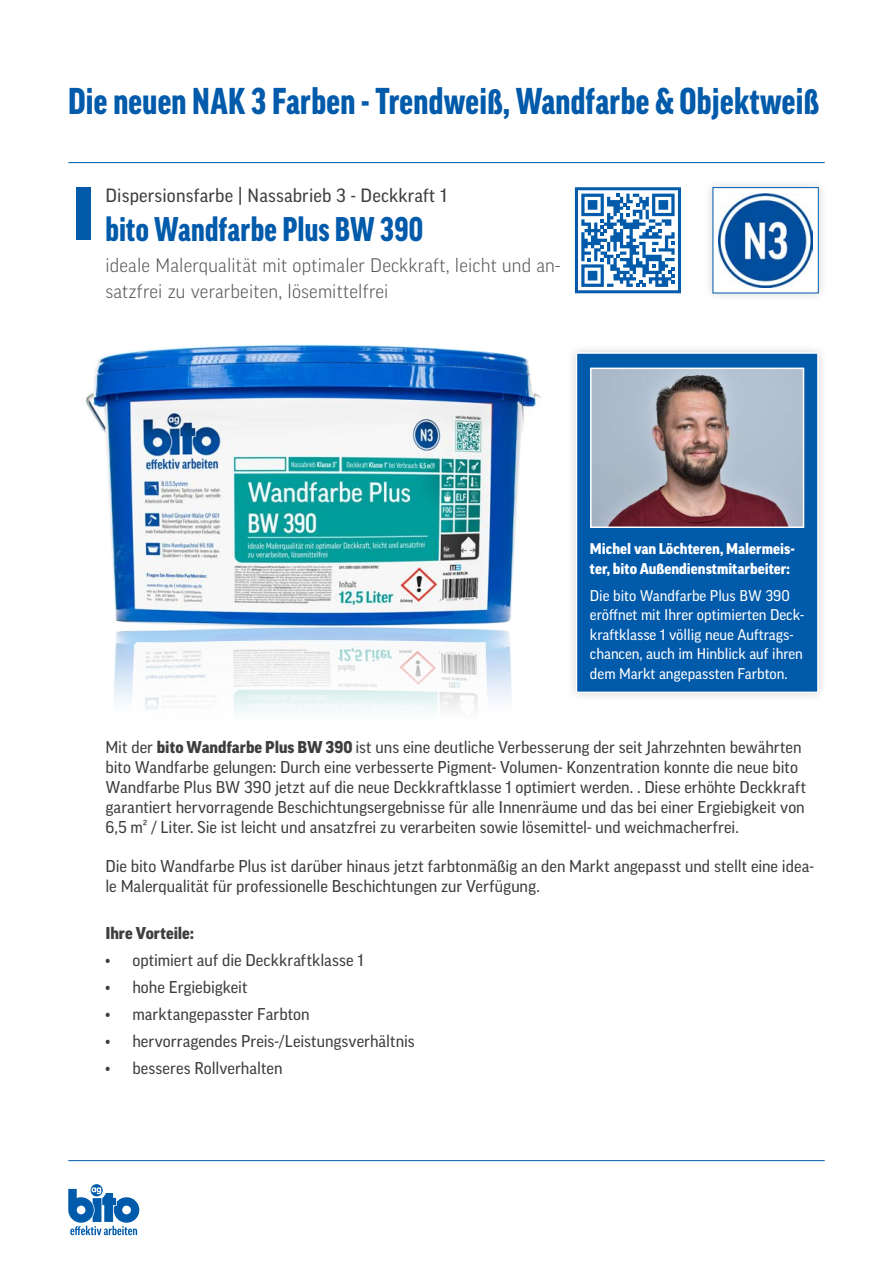
<style>
.page{position:relative;width:893px;height:1263px;background:#fff}
.page>*{position:absolute;margin:0;border:0;box-sizing:border-box;transform-origin:0 0}
.t1{font:900 condensed 36px "Good Pro";letter-spacing:.01em;color:#015aaa}
.t2{font:900 condensed 33px "Good Pro";letter-spacing:.005em;color:#015aaa}
.t3{font:300 18.9px/25.7px "Good Pro";letter-spacing:.01em;color:#545557}
.t4{font:18.6px "Good Pro";letter-spacing:.01em;color:#3e3e3f}
.t5{font:16.5px/19.8px "Good Pro";color:#3e3e3f}
.t6{font:900 16.5px "Good Pro";color:#3e3e3f}
.t7{font:15px/19.5px "Good Pro";color:#fff}
.t8{font:900 15px/19.5px "Good Pro";color:#fff}
.s1{font-weight:900}
</style>
<div class="page">
<hr style="left:68px;top:162px;width:757px;height:1px;background:#015aaa">
<hr style="left:68px;top:1160px;width:757px;height:1px;background:#015aaa">
<svg style="left:68px;top:1184px;width:71px;height:51px"></svg>
<div style="left:76px;top:187px;width:15px;height:53px;background:#015aaa"></div>
<div style="left:575px;top:187px;width:106px;height:106px;background:#fff;border:3px solid #015aaa"></div>
<div style="left:704px;top:178px;width:124px;height:125px;background:#231f20;opacity:.2"></div>
<div style="left:713px;top:188px;width:105px;height:105px;background:#fff"></div>
<img style="left:719px;top:194px;width:93px;height:93px">
<div style="left:713px;top:187px;width:106px;height:106px;border:1px solid #015aaa"></div>
<div style="left:567px;top:343px;width:260px;height:359px;background:#f7f7f7"></div>
<div style="left:576px;top:353px;width:242px;height:339px;background:#015aaa"></div>
<div style="left:576px;top:352px;width:243px;height:341px;border:2px solid #fff"></div>
<img style="left:593px;top:371px;width:208px;height:154px">
<div style="left:590px;top:368px;width:214px;height:160px;border:2px solid #fff"></div>
<img style="left:85px;top:344px;width:456px;height:368px">
<svg style="left:581px;top:194px;width:94px;height:93px"></svg>
<p class="t1" style="left:68px;top:81px;width:752px">Die neuen NAK 3 Farben - Trendweiß, Wandfarbe &amp; Objektweiß</p>
<p class="t4" style="left:105px;top:185px;width:343px">Dispersionsfarbe | Nassabrieb 3 - Deckkraft 1</p>
<p class="t2" style="left:105px;top:210px;width:319px">bito Wandfarbe Plus BW 390</p>
<p class="t3" style="left:105px;top:253px;width:456px">ideale Malerqualität mit optimaler Deckkraft, leicht und an&shy;satzfrei zu verarbeiten, lösemittelfrei</p>
<p class="t8" style="left:590px;top:539px;width:206px">Michel van Löchteren, Malermeis&shy;ter, bito Außendienstmitarbeiter:</p>
<p class="t7" style="left:590px;top:586px;width:216px">Die bito Wandfarbe Plus BW 390 eröffnet mit Ihrer optimierten Deck&shy;kraftklasse 1 völlig neue Auftrags&shy;chancen, auch im Hinblick auf ihren dem Markt angepassten Farbton.</p>
<p class="t5" style="left:105px;top:738px;width:702px">Mit der <span class="s1">bito Wandfarbe Plus BW 390</span> ist uns eine deutliche Verbesserung der seit Jahrzehnten bewährten bito Wandfarbe gelungen: Durch eine verbesserte Pigment- Volumen- Konzentration konnte die neue bito Wandfarbe Plus BW 390 jetzt auf die neue Deckkraftklasse 1 optimiert werden. . Diese erhöhte Deckkraft garantiert hervorragende Beschichtungsergebnisse für alle Innenräume und das bei einer Ergiebigkeit von 6,5 m² / Liter. Sie ist leicht und ansatzfrei zu verarbeiten sowie lösemittel- und weichmacherfrei.</p>
<p class="t5" style="left:105px;top:856px;width:710px">Die bito Wandfarbe Plus ist darüber hinaus jetzt farbtonmäßig an den Markt angepasst und stellt eine idea&shy;le Malerqualität für professionelle Beschichtungen zur Verfügung.</p>
<p class="t6" style="left:105px;top:924px;width:90px">Ihre Vorteile:</p>
<p class="t5" style="left:105px;top:950px;width:260px">• optimiert auf die Deckkraftklasse 1</p>
<p class="t5" style="left:105px;top:977px;width:144px">• hohe Ergiebigkeit</p>
<p class="t5" style="left:105px;top:1004px;width:206px">• marktangepasster Farbton</p>
<p class="t5" style="left:105px;top:1031px;width:311px">• hervorragendes Preis-/Leistungsverhältnis</p>
<p class="t5" style="left:105px;top:1058px;width:179px">• besseres Rollverhalten</p>
</div>
